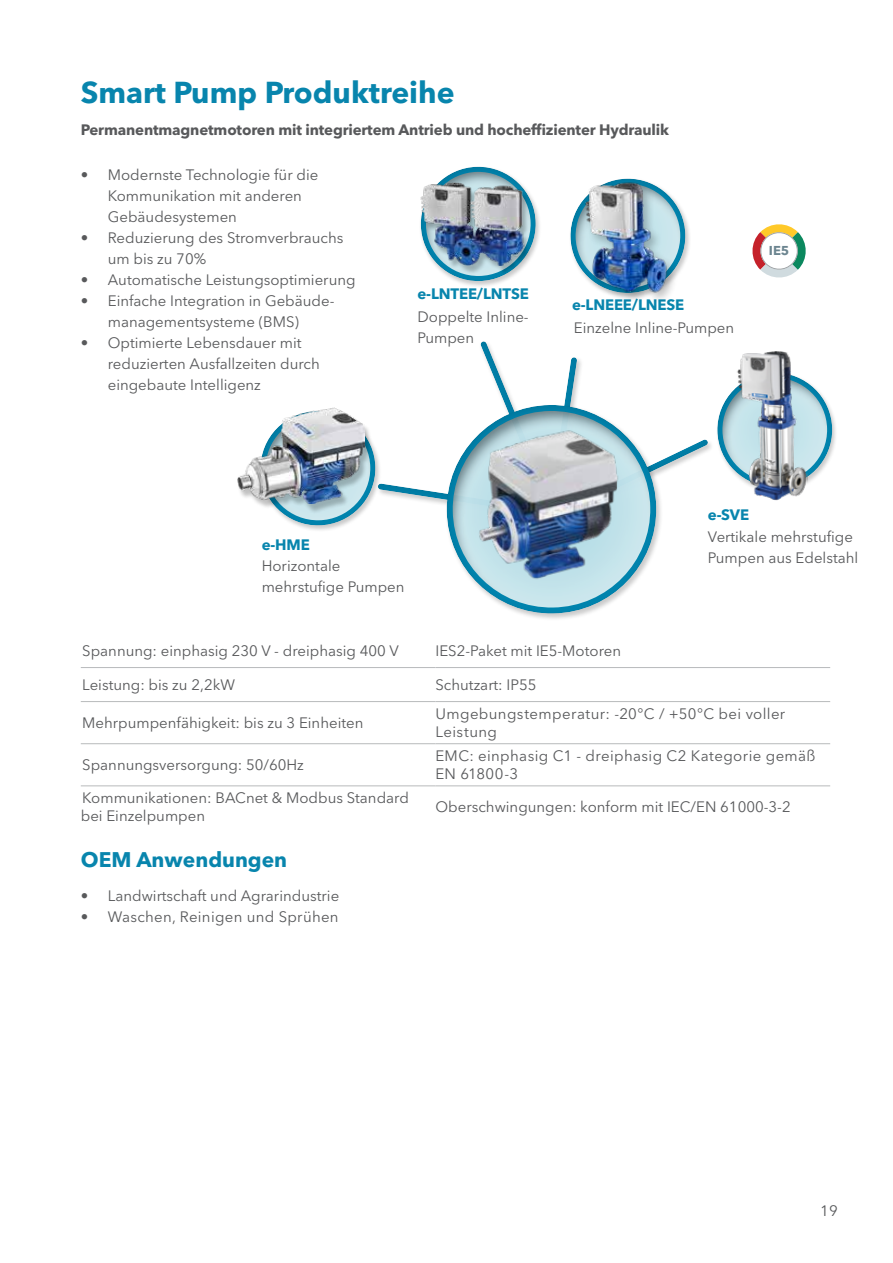
<style>
.page{position:relative;width:893px;height:1263px;background:#fff}
.page>*{position:absolute;margin:0;border:0;box-sizing:border-box;transform-origin:0 0}
.t1{font:700 30px "Avenir Next LT Pro";color:#0885ad}
.t2{font:700 21px "Avenir Next LT Pro";color:#0885ad}
.t3{font:15px/21px "Avenir Next LT Pro";color:#58595b}
.t4{font:15px/18px "Avenir Next LT Pro";letter-spacing:.025em;color:#58595b}
.t5{font:700 15px "Avenir Next LT Pro";letter-spacing:-.01em;color:#58595b}
.t6{font:700 15px "Avenir Next LT Pro";letter-spacing:-.01em;color:#0885ad}
.t7{font:15px "Avenir Next LT Pro";letter-spacing:.02em;color:#58595b}
.t8{font:700 12.75px "Avenir Next LT Pro";color:#6c8590}
</style>
<div class="page">
<div style="left:445px;top:404px;width:218px;height:217px;background:#000;opacity:.21"></div>
<svg style="left:445px;top:540px;width:214px;height:76px"></svg>
<img style="left:466px;top:540px;width:166px;height:53px">
<img style="left:237px;top:457px;width:20px;height:46px">
<div style="left:569px;top:178px;width:122px;height:122px;background:#000;opacity:.21"></div>
<svg style="left:569px;top:178px;width:117px;height:116px"></svg>
<div style="left:582px;top:181px;width:96px;height:124px;background:#000;opacity:.24"></div>
<img style="left:578px;top:179px;width:92px;height:115px">
<div style="left:715px;top:372px;width:123px;height:122px;background:#000;opacity:.21"></div>
<svg style="left:257px;top:341px;width:576px;height:199px"></svg>
<img style="left:728px;top:347px;width:85px;height:158px">
<img style="left:742px;top:351px;width:65px;height:150px">
<div style="left:419px;top:166px;width:123px;height:122px;background:#000;opacity:.21"></div>
<svg style="left:419px;top:166px;width:118px;height:116px"></svg>
<div style="left:421px;top:184px;width:110px;height:91px;background:#000;opacity:.25"></div>
<img style="left:420px;top:183px;width:111px;height:82px">
<svg style="left:752px;top:224px;width:54px;height:54px"></svg>
<hr style="left:81px;top:667px;width:354px;height:1px;background:#b8babc">
<hr style="left:435px;top:667px;width:395px;height:1px;background:#b8babc">
<hr style="left:81px;top:701px;width:354px;height:1px;background:#b8babc">
<hr style="left:435px;top:701px;width:395px;height:1px;background:#b8babc">
<hr style="left:81px;top:743px;width:354px;height:1px;background:#b8babc">
<hr style="left:435px;top:743px;width:395px;height:1px;background:#b8babc">
<hr style="left:81px;top:785px;width:354px;height:1px;background:#b8babc">
<hr style="left:435px;top:785px;width:395px;height:1px;background:#b8babc">
<h1 class="t1" style="left:81px;top:75px;width:375px">Smart Pump Produktreihe</h1>
<p class="t5" style="left:81px;top:120px;width:590px">Permanentmagnetmotoren mit integriertem Antrieb und hocheffizienter Hydraulik</p>
<p class="t3" style="left:108px;top:164px;width:212px;text-indent:-27px">• Modernste Technologie für die<br>Kommunikation mit anderen<br>Gebäudesystemen</p>
<p class="t3" style="left:108px;top:227px;width:237px;text-indent:-27px">• Reduzierung des Stromverbrauchs um bis zu 70%</p>
<p class="t3" style="left:81px;top:269px;width:276px">• Automatische Leistungsoptimierung</p>
<p class="t3" style="left:81px;top:290px;width:255px;text-align:center">• Einfache Integration in Gebäude&shy;managementsysteme (BMS)</p>
<p class="t3" style="left:108px;top:332px;width:213px;text-indent:-27px">• Optimierte Lebensdauer mit reduzierten Ausfallzeiten durch eingebaute Intelligenz</p>
<p class="t6" style="left:417px;top:285px;width:113px">e-LNTEE/LNTSE</p>
<p class="t3" style="left:417px;top:306px;width:113px">Doppelte Inline-<br>Pumpen</p>
<p class="t6" style="left:572px;top:295px;width:114px">e-LNEEE/LNESE</p>
<p class="t3" style="left:574px;top:317px;width:162px">Einzelne Inline-Pumpen</p>
<p class="t8" style="left:769px;top:242px;width:22px">IE5</p>
<p class="t6" style="left:708px;top:505px;width:43px">e-SVE</p>
<p class="t6" style="left:262px;top:535px;width:50px">e-HME</p>
<p class="t3" style="left:262px;top:556px;width:144px">Horizontale mehrstufige Pumpen</p>
<p class="t3" style="left:708px;top:527px;width:152px">Vertikale mehrstufige<br>Pumpen aus Edelstahl</p>
<p class="t3" style="left:82px;top:640px;width:318px">Spannung: einphasig 230 V - dreiphasig 400 V</p>
<p class="t3" style="left:435px;top:640px;width:187px">IES2-Paket mit IE5-Motoren</p>
<p class="t3" style="left:82px;top:674px;width:154px">Leistung: bis zu 2,2kW</p>
<p class="t3" style="left:435px;top:674px;width:103px">Schutzart: IP55</p>
<p class="t3" style="left:82px;top:712px;width:283px">Mehrpumpenfähigkeit: bis zu 3 Einheiten</p>
<p class="t4" style="left:435px;top:705px;width:351px">Umgebungstemperatur: -20°C / +50°C bei voller<br>Leistung</p>
<p class="t3" style="left:82px;top:754px;width:223px">Spannungsversorgung: 50/60Hz</p>
<p class="t4" style="left:435px;top:747px;width:382px">EMC: einphasig C1 - dreiphasig C2 Kategorie gemäß<br>EN 61800-3</p>
<p class="t3" style="left:81px;top:789px;width:330px;line-height:18px">Kommunikationen: BACnet &amp; Modbus Standard bei Einzelpumpen</p>
<p class="t3" style="left:435px;top:796px;width:357px">Oberschwingungen: konform mit IEC/EN 61000-3-2</p>
<h2 class="t2" style="left:81px;top:846px;width:208px">OEM Anwendungen</h2>
<p class="t3" style="left:81px;top:885px;width:260px">• Landwirtschaft und Agrarindustrie</p>
<p class="t7" style="left:81px;top:907px;width:259px">• Waschen, Reinigen und Sprühen</p>
<p class="t3" style="left:820px;top:1201px;width:19px">19</p>
</div>
